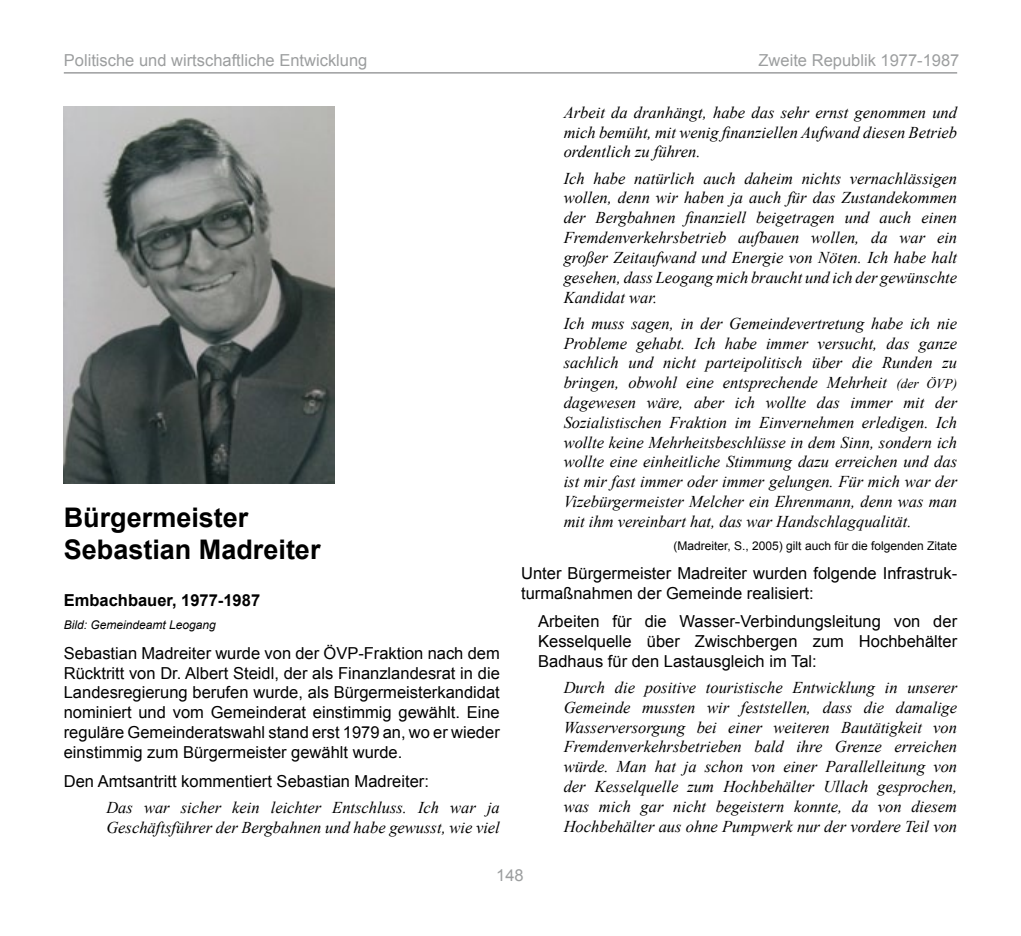
<style>
.page{position:relative;width:1021px;height:936px;background:#fff}
.page>*{position:absolute;margin:0;border:0;box-sizing:border-box;transform-origin:0 0}
.t1{font:700 27px/32.4px "Arial";color:#000}
.t2{font:italic 16.5px/19.8px "Times New Roman";color:#000;text-align:justify}
.t3{font:16.5px/19.8px "Arial";color:#000;text-align:justify}
.t4{font:16.5px "Arial";color:#9c9e9f}
.t5{font:700 16.5px "Arial";color:#000}
.t6{font:12px "Arial";color:#000}
.t7{font:italic 12px "Arial";color:#000}
.s1{font-size:13.5px}
</style>
<div class="page">
<hr style="left:64px;top:72px;width:893px;height:2px;background:#9c9e9f">
<img style="left:64px;top:106px;width:270px;height:377px">
<p class="t4" style="left:64px;top:50px;width:305px">Politische und wirtschaftliche Entwicklung</p>
<p class="t4" style="left:758px;top:50px;width:202px">Zweite Republik 1977-1987</p>
<h1 class="t1" style="left:64px;top:501px;width:258px">Bürgermeister<br>Sebastian Madreiter</h1>
<p class="t5" style="left:64px;top:589px;width:198px">Embachbauer, 1977-1987</p>
<p class="t7" style="left:64px;top:617px;width:154px">Bild: Gemeindeamt Leogang</p>
<p class="t3" style="left:64px;top:643px;width:437px">Sebastian Madreiter wurde von der ÖVP-Fraktion nach dem Rücktritt von Dr. Albert Steidl, der als Finanzlandesrat in die Landesregierung berufen wurde, als Bürgermeisterkandidat nominiert und vom Gemeinderat einstimmig gewählt. Eine reguläre Gemeinderatswahl stand erst 1979 an, wo er wieder einstimmig zum Bürgermeister gewählt wurde.</p>
<p class="t3" style="left:64px;top:771px;width:366px">Den Amtsantritt kommentiert Sebastian Madreiter:</p>
<p class="t2" style="left:106px;top:796px;width:395px">Das war sicher kein leichter Entschluss. Ich war ja<br>Geschäftsführer der Bergbahnen und habe gewusst, wie viel</p>
<p class="t2" style="left:563px;top:102px;width:395px">Arbeit da dranhängt, habe das sehr ernst genommen und mich bemüht, mit wenig finanziellen Aufwand diesen Betrieb ordentlich zu führen.</p>
<p class="t2" style="left:563px;top:168px;width:395px">Ich habe natürlich auch daheim nichts vernachlässigen wollen, denn wir haben ja auch für das Zustandekommen der Bergbahnen finanziell beigetragen und auch einen Fremdenverkehrsbetrieb aufbauen wollen, da war ein großer Zeitaufwand und Energie von Nöten. Ich habe halt gesehen, dass Leogang mich braucht und ich der gewünschte Kandidat war.</p>
<p class="t2" style="left:563px;top:313px;width:395px">Ich muss sagen, in der Gemeindevertretung habe ich nie Probleme gehabt. Ich habe immer versucht, das ganze sachlich und nicht parteipolitisch über die Runden zu bringen, obwohl eine entsprechende Mehrheit <span class="s1">(der ÖVP) </span>dagewesen wäre, aber ich wollte das immer mit der Sozialistischen Fraktion im Einvernehmen erledigen. Ich wollte keine Mehrheitsbeschlüsse in dem Sinn, sondern ich wollte eine einheitliche Stimmung dazu erreichen und das ist mir fast immer oder immer gelungen. Für mich war der Vizebürgermeister Melcher ein Ehrenmann, denn was man mit ihm vereinbart hat, das war Handschlagqualität.</p>
<p class="t6" style="left:673px;top:538px;width:285px">(Madreiter, S., 2005) gilt auch für die folgenden Zitate</p>
<p class="t3" style="left:521px;top:563px;width:437px">Unter Bürgermeister Madreiter wurden folgende Infrastruk&shy;turmaßnahmen der Gemeinde realisiert:</p>
<p class="t3" style="left:538px;top:611px;width:420px">Arbeiten für die Wasser-Verbindungsleitung von der Kesselquelle über Zwischbergen zum Hochbehälter Badhaus für den Lastausgleich im Tal:</p>
<p class="t2" style="left:563px;top:677px;width:395px">Durch die positive touristische Entwicklung in unserer Gemeinde mussten wir feststellen, dass die damalige Wasserversorgung bei einer weiteren Bautätigkeit von Fremdenverkehrsbetrieben bald ihre Grenze erreichen würde. Man hat ja schon von einer Parallelleitung von der Kesselquelle zum Hochbehälter Ullach gesprochen, was mich gar nicht begeistern konnte, da von diesem Hochbehälter aus ohne Pumpwerk nur der vordere Teil von</p>
<p class="t4" style="left:496px;top:864px;width:29px">148</p>
</div>
